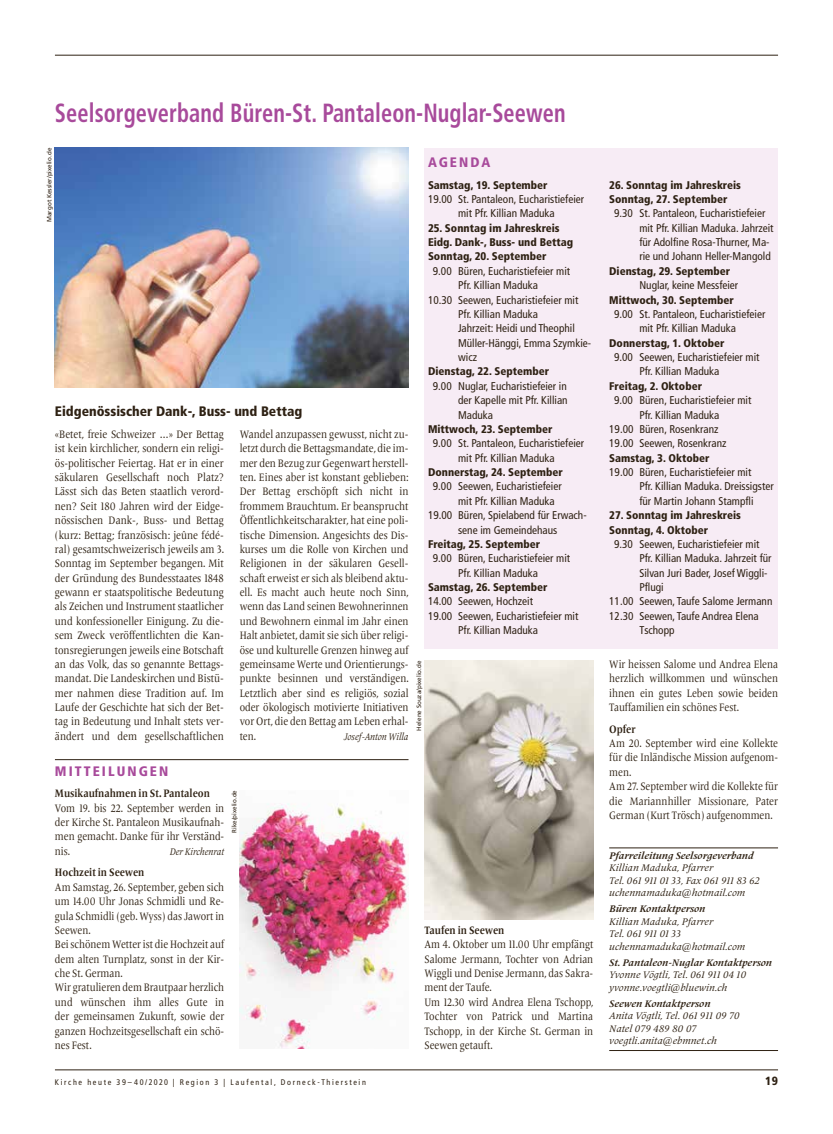
<style>
.page{position:relative;width:833px;height:1134px;background:#fff}
.page>*{position:absolute;margin:0;border:0;box-sizing:border-box;transform-origin:0 0}
.t1{font:700 condensed 26.25px "Frutiger";letter-spacing:.005em;color:#a84a9b;scale:.85 1}
.t2{font:900 condensed 13.75px "Frutiger";color:#2e2113}
.t3{font:900 condensed 13.75px "Frutiger";letter-spacing:.15em;color:#a84a9b}
.t4{font:900 condensed 11.88px "Frutiger";color:#2e2113}
.t5{font:11.25px/14.4px "Frutiger Serif LT Pro";color:#2e2113;text-align:justify;scale:.86 1}
.t6{font:condensed 11.25px/14.4px "Frutiger";color:#2e2113}
.t7{font:11.25px/14.4px "Frutiger Serif LT Pro";color:#2e2113;scale:.85 1}
.t8{font:700 11.25px "Frutiger Serif LT Pro";color:#2e2113;scale:.85 1}
.t9{font:900 condensed 11.12px/14.4px "Frutiger";color:#2e2113}
.t10{font:italic 10px/12.5px "Frutiger Serif LT Pro";color:#2e2113}
.t11{font:italic 700 10px "Frutiger Serif LT Pro";color:#2e2113}
.t12{font:italic 10px "Frutiger Serif LT Pro";color:#2e2113;scale:.85 1}
.t13{font:condensed 8.12px "Frutiger";letter-spacing:.2em;color:#2e2113}
.t14{font:6.25px "Frutiger";color:#2e2113}
</style>
<div class="page">
<hr style="left:55px;top:1070px;width:723px;height:1px;background:#2e2113">
<hr style="left:55px;top:759px;width:353px;height:1px;background:#2e2113">
<hr style="left:55px;top:55px;width:723px;height:1px;background:#2e2113">
<img style="left:55px;top:148px;width:353px;height:240px">
<hr style="left:609px;top:848px;width:169px;height:1px;background:#2e2113">
<hr style="left:609px;top:1050px;width:169px;height:1px;background:#2e2113">
<div style="left:424px;top:148px;width:354px;height:500px;background:#f7ecf5"></div>
<img style="left:240px;top:803px;width:168px;height:246px">
<img style="left:424px;top:661px;width:169px;height:258px">
<h1 class="t1" style="left:55px;top:97px;width:602px">Seelsorgeverband Büren-St. Pantaleon-Nuglar-Seewen</h1>
<p class="t14" style="left:46px;top:222px;width:75px;rotate:-90deg">Margot Kessler/pixelio.de</p>
<p class="t3" style="left:428px;top:154px;width:64px">AGENDA</p>
<p class="t9" style="left:428px;top:177px;width:121px">Samstag, 19. September</p>
<p class="t6" style="left:428px;top:192px;width:158px;text-align:center">19.00 St. Pantaleon, Eucharistiefeier mit Pfr. Killian Maduka</p>
<p class="t9" style="left:428px;top:221px;width:147px">25. Sonntag im Jahreskreis<br>Eidg. Dank-, Buss- und Bettag<br>Sonntag, 20. September</p>
<p class="t6" style="left:433px;top:264px;width:139px">9.00 Büren, Eucharistiefeier mit</p>
<p class="t6" style="left:458px;top:278px;width:81px">Pfr. Killian Maduka</p>
<p class="t6" style="left:428px;top:293px;width:152px">10.30 Seewen, Eucharistiefeier mit</p>
<p class="t6" style="left:458px;top:307px;width:81px">Pfr. Killian Maduka</p>
<p class="t6" style="left:458px;top:321px;width:118px">Jahrzeit: Heidi und Theophil</p>
<p class="t6" style="left:458px;top:336px;width:134px">Müller-Hänggi, Emma Szymkie-</p>
<p class="t6" style="left:458px;top:350px;width:20px">wicz</p>
<p class="t9" style="left:428px;top:364px;width:123px">Dienstag, 22. September</p>
<p class="t6" style="left:458px;top:379px;width:111px;text-align:justify;text-indent:-25px">9.00 Nuglar, Eucharistiefeier in der Kapelle mit Pfr. Killian Maduka</p>
<p class="t9" style="left:428px;top:422px;width:126px">Mittwoch, 23. September</p>
<p class="t6" style="left:433px;top:436px;width:153px;text-align:center">9.00 St. Pantaleon, Eucharistiefeier mit Pfr. Killian Maduka</p>
<p class="t9" style="left:428px;top:465px;width:136px">Donnerstag, 24. September</p>
<p class="t6" style="left:433px;top:479px;width:130px">9.00 Seewen, Eucharistiefeier</p>
<p class="t6" style="left:458px;top:494px;width:98px">mit Pfr. Killian Maduka</p>
<p class="t6" style="left:428px;top:508px;width:160px">19.00 Büren, Spielabend für Erwach-</p>
<p class="t6" style="left:458px;top:523px;width:101px">sene im Gemeindehaus</p>
<p class="t9" style="left:428px;top:537px;width:114px">Freitag, 25. September</p>
<p class="t6" style="left:458px;top:551px;width:114px;text-indent:-25px">9.00 Büren, Eucharistiefeier mit<br>Pfr. Killian Maduka</p>
<p class="t9" style="left:428px;top:580px;width:121px">Samstag, 26. September</p>
<p class="t6" style="left:428px;top:594px;width:107px">14.00 Seewen, Hochzeit</p>
<p class="t6" style="left:428px;top:609px;width:152px">19.00 Seewen, Eucharistiefeier mit</p>
<p class="t6" style="left:458px;top:623px;width:81px">Pfr. Killian Maduka</p>
<p class="t2" style="left:55px;top:403px;width:249px">Eidgenössischer Dank-, Buss- und Bettag</p>
<p class="t5" style="left:55px;top:427px;width:198px">«Betet, freie Schweizer …» Der Bettag ist kein kirchlicher, sondern ein religi&shy;ös-politischer Feiertag. Hat er in einer säkularen Gesellschaft noch Platz?<br>Lässt sich das Beten staatlich verord&shy;nen? Seit 180 Jahren wird der Eidge&shy;nössischen Dank-, Buss- und Bettag (kurz: Bettag; französisch: jeûne fédé&shy;ral) gesamtschweizerisch jeweils am 3.<br>Sonntag im September begangen. Mit der Gründung des Bundesstaates 1848 gewann er staatspolitische Bedeutung als Zeichen und Instrument staatlicher und konfessioneller Einigung. Zu die&shy;sem Zweck veröffentlichten die Kan&shy;tonsregierungen jeweils eine Botschaft an das Volk, das so genannte Bettags&shy;mandat. Die Landeskirchen und Bistü&shy;mer nahmen diese Tradition auf. Im Laufe der Geschichte hat sich der Bet&shy;tag in Bedeutung und Inhalt stets ver&shy;ändert und dem gesellschaftlichen</p>
<p class="t5" style="left:240px;top:427px;width:198px">Wandel anzupassen gewusst, nicht zu&shy;letzt durch die Bettagsmandate, die im&shy;mer den Bezug zur Gegenwart herstell&shy;ten. Eines aber ist konstant geblieben:<br>Der Bettag erschöpft sich nicht in frommem Brauchtum. Er beansprucht Öffentlichkeitscharakter, hat eine poli&shy;tische Dimension. Angesichts des Dis&shy;kurses um die Rolle von Kirchen und Religionen in der säkularen Gesell&shy;schaft erweist er sich als bleibend aktu&shy;ell. Es macht auch heute noch Sinn, wenn das Land seinen Bewohnerinnen und Bewohnern einmal im Jahr einen Halt anbietet, damit sie sich über religi&shy;öse und kulturelle Grenzen hinweg auf gemeinsame Werte und Orientierungs&shy;punkte besinnen und verständigen.<br>Letztlich aber sind es religiös, sozial oder ökologisch motivierte Initiativen vor Ort, die den Bettag am Leben erhal&shy;ten.</p>
<p class="t14" style="left:415px;top:730px;width:71px;rotate:-90deg">Helene Souza/pixelio.de</p>
<p class="t12" style="left:344px;top:730px;width:78px">Josef-Anton Willa</p>
<p class="t3" style="left:55px;top:763px;width:115px">MITTEILUNGEN</p>
<p class="t8" style="left:55px;top:787px;width:184px">Musikaufnahmen in St. Pantaleon</p>
<p class="t7" style="left:55px;top:801px;width:201px;text-align:justify">Vom 19. bis 22. September werden in der Kirche St. Pantaleon Musikaufnah&shy;men gemacht. Danke für ihr Verständ&shy;nis.</p>
<p class="t14" style="left:230px;top:833px;width:44px;rotate:-90deg">Rike/pixelio.de</p>
<p class="t12" style="left:170px;top:845px;width:66px">Der Kirchenrat</p>
<p class="t8" style="left:55px;top:866px;width:107px">Hochzeit in Seewen</p>
<p class="t7" style="left:55px;top:880px;width:201px">Am Samstag, 26. September, geben sich um 14.00 Uhr Jonas Schmidli und Re&shy;gula Schmidli (geb. Wyss) das Jawort in<br>Seewen.<br>Bei schönem Wetter ist die Hochzeit auf dem alten Turnplatz, sonst in der Kir&shy;che St. German.<br>Wir gratulieren dem Brautpaar herzlich und wünschen ihm alles Gute in der gemeinsamen Zukunft, sowie der ganzen Hochzeitsgesellschaft ein schö&shy;nes Fest.</p>
<p class="t8" style="left:424px;top:923px;width:96px">Taufen in Seewen</p>
<p class="t7" style="left:424px;top:937px;width:200px">Am 4. Oktober um 11.00 Uhr empfängt<br>Salome Jermann, Tochter von Adrian<br>Wiggli und Denise Jermann, das Sakra&shy;ment der Taufe.<br>Um 12.30 wird Andrea Elena Tschopp,<br>Tochter von Patrick und Martina<br>Tschopp, in der Kirche St. German in<br>Seewen getauft.</p>
<p class="t9" style="left:609px;top:177px;width:133px">26. Sonntag im Jahreskreis<br>Sonntag, 27. September</p>
<p class="t6" style="left:639px;top:206px;width:136px;text-indent:-25px">9.30 St. Pantaleon, Eucharistiefeier mit Pfr. Killian Maduka. Jahrzeit für Adolfine Rosa-Thurner, Ma&shy;rie und Johann Heller-Mangold</p>
<p class="t9" style="left:609px;top:264px;width:123px">Dienstag, 29. September</p>
<p class="t6" style="left:639px;top:278px;width:100px">Nuglar, keine Messfeier</p>
<p class="t9" style="left:609px;top:292px;width:126px">Mittwoch, 30. September</p>
<p class="t6" style="left:614px;top:307px;width:153px;text-align:center">9.00 St. Pantaleon, Eucharistiefeier mit Pfr. Killian Maduka</p>
<p class="t9" style="left:609px;top:336px;width:117px">Donnerstag, 1. Oktober</p>
<p class="t6" style="left:639px;top:350px;width:122px;text-indent:-25px">9.00 Seewen, Eucharistiefeier mit<br>Pfr. Killian Maduka</p>
<p class="t9" style="left:609px;top:379px;width:94px">Freitag, 2. Oktober</p>
<p class="t6" style="left:614px;top:393px;width:139px">9.00 Büren, Eucharistiefeier mit</p>
<p class="t6" style="left:639px;top:408px;width:81px">Pfr. Killian Maduka</p>
<p class="t6" style="left:609px;top:422px;width:111px">19.00 Büren, Rosenkranz</p>
<p class="t6" style="left:609px;top:436px;width:119px">19.00 Seewen, Rosenkranz</p>
<p class="t9" style="left:609px;top:451px;width:102px">Samstag, 3. Oktober</p>
<p class="t6" style="left:639px;top:465px;width:136px;text-indent:-30px">19.00 Büren, Eucharistiefeier mit<br>Pfr. Killian Maduka. Dreissigster für Martin Johann Stampfli</p>
<p class="t9" style="left:609px;top:508px;width:133px">27. Sonntag im Jahreskreis<br>Sonntag, 4. Oktober</p>
<p class="t6" style="left:614px;top:537px;width:147px">9.30 Seewen, Eucharistiefeier mit</p>
<p class="t6" style="left:639px;top:551px;width:134px">Pfr. Killian Maduka. Jahrzeit für</p>
<p class="t6" style="left:639px;top:566px;width:130px">Silvan Juri Bader, Josef Wiggli-</p>
<p class="t6" style="left:639px;top:580px;width:26px">Pflugi</p>
<p class="t6" style="left:609px;top:594px;width:165px">11.00 Seewen, Taufe Salome Jermann</p>
<p class="t6" style="left:609px;top:609px;width:151px">12.30 Seewen, Taufe Andrea Elena</p>
<p class="t6" style="left:639px;top:623px;width:37px">Tschopp</p>
<p class="t7" style="left:609px;top:657px;width:200px;text-align:justify">Wir heissen Salome und Andrea Elena herzlich willkommen und wünschen ihnen ein gutes Leben sowie beiden Tauffamilien ein schönes Fest.</p>
<p class="t8" style="left:609px;top:722px;width:33px">Opfer</p>
<p class="t7" style="left:609px;top:736px;width:200px">Am 20. September wird eine Kollekte für die Inländische Mission aufgenom&shy;men.<br>Am 27. September wird die Kollekte für die Mariannhiller Missionare, Pater<br>German (Kurt Trösch) aufgenommen.</p>
<p class="t11" style="left:609px;top:849px;width:146px">Pfarreileitung Seelsorgeverband</p>
<p class="t10" style="left:609px;top:861px;width:152px">Killian Maduka, Pfarrer<br>Tel. 061 911 01 33, Fax 061 911 83 62 uchennamaduka@hotmail.com</p>
<p class="t11" style="left:609px;top:903px;width:98px">Büren Kontaktperson</p>
<p class="t10" style="left:609px;top:915px;width:137px">Killian Maduka, Pfarrer<br>Tel. 061 911 01 33 uchennamaduka@hotmail.com</p>
<p class="t11" style="left:609px;top:956px;width:164px">St. Pantaleon-Nuglar Kontaktperson</p>
<p class="t10" style="left:609px;top:969px;width:138px">Yvonne Vögtli, Tel. 061 911 04 10 yvonne.voegtli@bluewin.ch</p>
<p class="t11" style="left:609px;top:997px;width:103px">Seewen Kontaktperson</p>
<p class="t10" style="left:609px;top:1010px;width:132px">Anita Vögtli, Tel. 061 911 09 70<br>Natel 079 489 80 07 voegtli.anita@ebmnet.ch</p>
<p class="t13" style="left:55px;top:1077px;width:312px">Kirche heute 39–40/2020 | Region 3 | Laufental, Dorneck-Thierstein</p>
<p class="t4" style="left:765px;top:1074px;width:14px">19</p>
</div>
